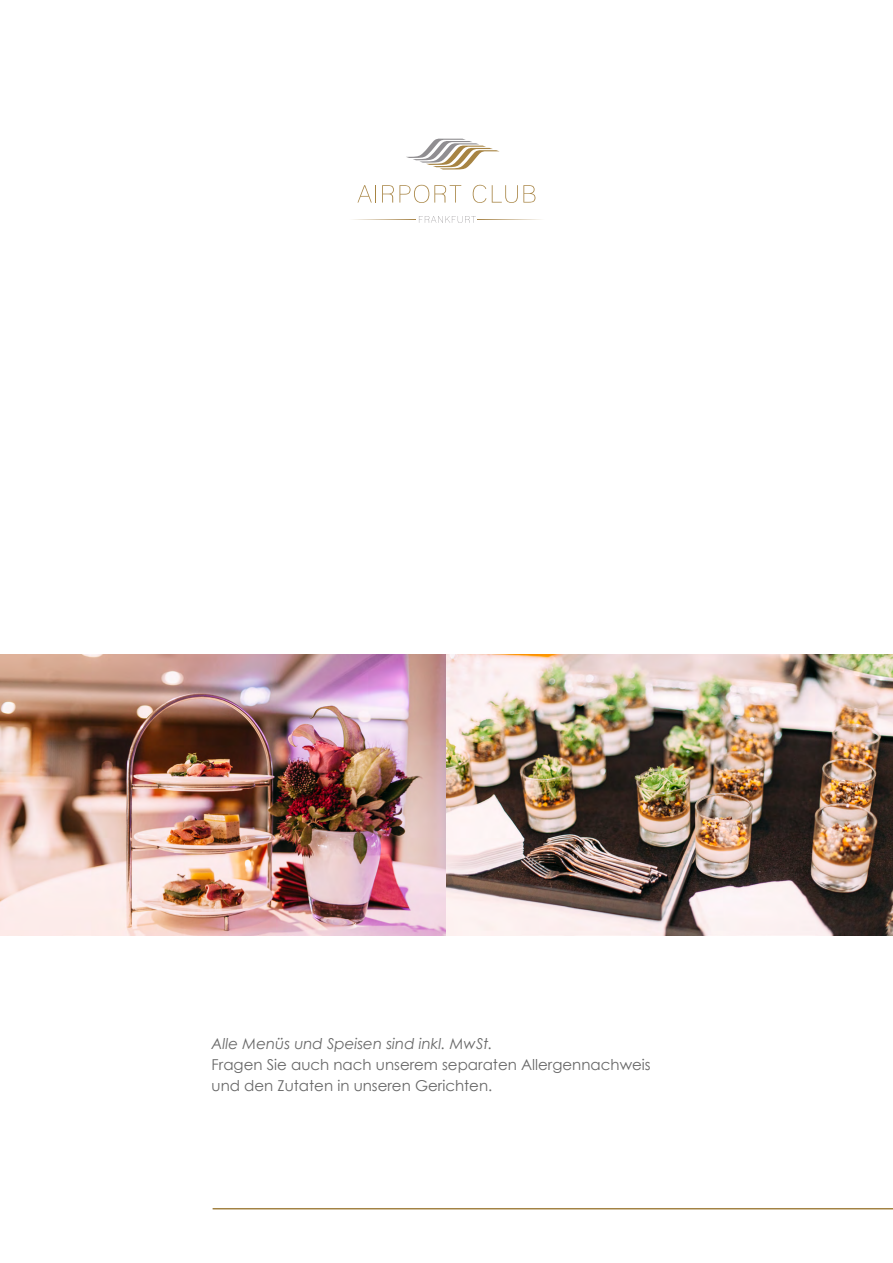
<style>
.page{position:relative;width:893px;height:1263px;background:#fff}
.page>*{position:absolute;margin:0;border:0;box-sizing:border-box;transform-origin:0 0}
.t1{font:15px/21px "Century Gothic";color:#686868}
.t2{font:15px/18px "Open Sans";letter-spacing:.01em;color:#666766}
.t3{font:italic 15px "Open Sans";letter-spacing:.01em;color:#666766}
.t4{font:italic 15px "Century Gothic";color:#686868}
</style>
<div class="page">
<hr style="left:213px;top:1208px;width:680px;height:1px;background:#a28243">
<svg style="left:357px;top:185px;width:19px;height:18px"></svg>
<svg style="left:382px;top:185px;width:79px;height:18px"></svg>
<svg style="left:473px;top:185px;width:13px;height:18px"></svg>
<svg style="left:492px;top:185px;width:43px;height:18px"></svg>
<svg style="left:419px;top:216px;width:57px;height:7px"></svg>
<svg style="left:406px;top:139px;width:94px;height:31px"></svg>
<svg style="left:353px;top:219px;width:63px;height:1px"></svg>
<svg style="left:477px;top:219px;width:64px;height:1px"></svg>
<img style="left:0;top:655px;width:893px;height:280px">
<p class="t4" style="left:212px;top:1034px;width:283px">Alle Menüs und Speisen sind inkl. MwSt.</p>
<p class="t1" style="left:212px;top:1054px;width:441px">Fragen Sie auch nach unserem separaten Allergennachweis und den Zutaten in unseren Gerichten.</p>
<p class="t3" style="left:213px;top:1037px;width:268px">Alle Menüs und Speisen sind inkl. MwSt.</p>
<p class="t2" style="left:227px;top:1056px;width:10px">a</p>
<p class="t2" style="left:322px;top:1056px;width:315px;text-indent:-23px">uch nach unserem separaten Allergennachweis n i</p>
<p class="t2" style="left:435px;top:1074px;width:56px">r ht n.</p>
</div>
